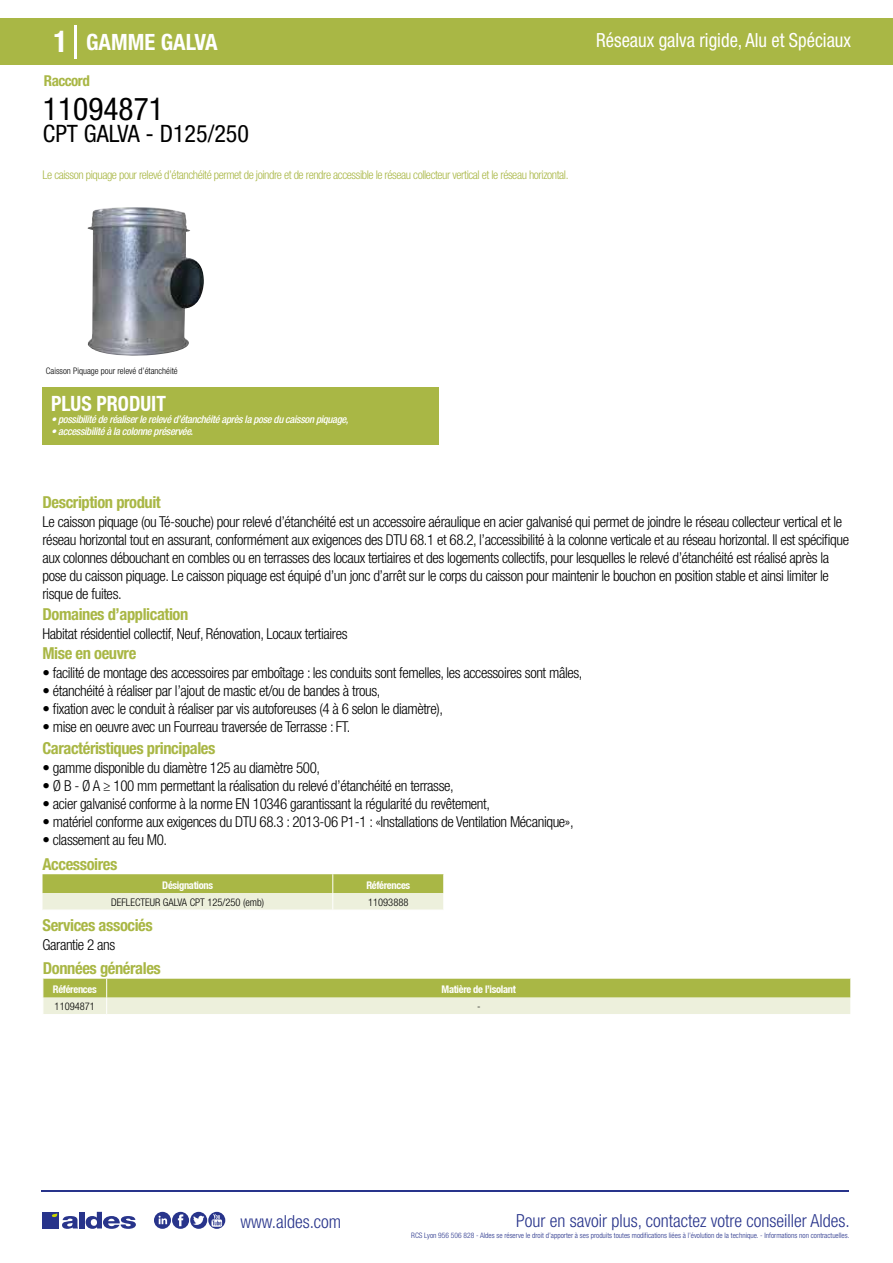
<style>
.page{position:relative;width:893px;height:1263px;background:#fff}
.page>*{position:absolute;margin:0;border:0;box-sizing:border-box;transform-origin:0 0}
.t1{font:condensed 31.5px "Helvetica Neue LT Std";color:#000}
.t2{font:condensed 24px "Helvetica Neue LT Std";color:#000}
.t3{font:700 condensed 22.5px "Helvetica Neue LT Std";color:#fff}
.t4{font:700 condensed 21px "Helvetica Neue";color:#fff;scale:.95 1}
.t5{font:condensed 19.5px "Helvetica Neue LT Std";color:#fff;scale:.95 1}
.t6{font:300 condensed 18px "Helvetica Neue";color:#28348b}
.t7{font:700 condensed 16.5px "Helvetica Neue LT Std";letter-spacing:-.025em;color:#a9b745}
.t8{font:300 condensed 15px/18px "Helvetica Neue LT Std";letter-spacing:-.025em;color:#000}
.t9{font:700 condensed 15px "Helvetica Neue LT Std";letter-spacing:-.035em;color:#a9b745}
.t10{font:300 condensed 12px "Helvetica Neue LT Std";letter-spacing:-.035em;color:#a9b745}
.t11{font:italic 500 condensed 10.5px "Helvetica Neue";letter-spacing:-.03em;color:#fff}
.t12{font:700 condensed 10.5px "Helvetica Neue";letter-spacing:-.03em;color:#fff}
.t13{font:300 condensed 10.5px "Helvetica Neue";color:#000}
.t14{font:300 condensed 9px "Helvetica Neue";color:#000}
.t15{font:300 condensed 7.5px "Helvetica Neue";color:#28348b}
.s1{font-size:30px}
</style>
<div class="page">
<div style="left:0;top:18px;width:893px;height:46px;background:#a9b745"></div>
<div style="left:43px;top:387px;width:396px;height:57px;background:#a9b745"></div>
<hr style="left:74px;top:25px;width:2px;height:33px;background:#fff">
<svg style="left:87px;top:207px;width:117px;height:149px"></svg>
<svg style="left:43px;top:874px;width:401px;height:36px;background:#cad28e"></svg>
<svg style="left:43px;top:979px;width:808px;height:35px;background:#c9d28d"></svg>
<hr style="left:41px;top:1190px;width:808px;height:1px;background:#28348b">
<svg style="left:154px;top:1212px;width:71px;height:17px"></svg>
<div style="left:42px;top:1212px;width:17px;height:16px;background:#28348b"></div>
<div style="left:79px;top:1212px;width:5px;height:16px;background:#28348b"></div>
<svg style="left:86px;top:1212px;width:50px;height:17px"></svg>
<svg style="left:52px;top:1213px;width:26px;height:16px"></svg>
<h3 class="t3" style="left:54px;top:28px;width:166px"><span class="s1">1</span> GAMME GALVA</h3>
<h3 class="t5" style="left:596px;top:29px;width:270px">Réseaux galva rigide, Alu et Spéciaux</h3>
<p class="t9" style="left:44px;top:71px;width:47px">Raccord</p>
<h1 class="t1" style="left:43px;top:91px;width:122px">11094871</h1>
<h2 class="t2" style="left:43px;top:120px;width:207px">CPT GALVA - D125/250</h2>
<p class="t10" style="left:43px;top:167px;width:528px">Le caisson piquage pour relevé d’étanchéité permet de joindre et de rendre accessible le réseau collecteur vertical et le réseau horizontal.</p>
<p class="t14" style="left:46px;top:365px;width:133px">Caisson Piquage pour relevé d’étanchéité</p>
<h3 class="t4" style="left:51px;top:391px;width:122px">PLUS PRODUIT</h3>
<p class="t11" style="left:51px;top:413px;width:299px">• possibilité de réaliser le relevé d’étanchéité après la pose du caisson piquage,</p>
<p class="t11" style="left:51px;top:425px;width:144px">• accessibilité à la colonne préservée.</p>
<p class="t7" style="left:43px;top:492px;width:120px">Description produit</p>
<p class="t8" style="left:43px;top:513px;width:808px">Le caisson piquage (ou Té-souche) pour relevé d’étanchéité est un accessoire aéraulique en acier galvanisé qui permet de joindre le réseau collecteur vertical et le réseau horizontal tout en assurant, conformément aux exigences des DTU 68.1 et 68.2, l’accessibilité à la colonne verticale et au réseau horizontal. Il est spécifique aux colonnes débouchant en combles ou en terrasses des locaux tertiaires et des logements collectifs, pour lesquelles le relevé d’étanchéité est réalisé après la pose du caisson piquage. Le caisson piquage est équipé d’un jonc d’arrêt sur le corps du caisson pour maintenir le bouchon en position stable et ainsi limiter le risque de fuites.</p>
<p class="t8" style="left:43px;top:624px;width:307px">Habitat résidentiel collectif, Neuf, Rénovation, Locaux tertiaires</p>
<p class="t8" style="left:43px;top:664px;width:541px">• facilité de montage des accessoires par emboîtage : les conduits sont femelles, les accessoires sont mâles,</p>
<p class="t8" style="left:43px;top:682px;width:340px">• étanchéité à réaliser par l’ajout de mastic et/ou de bandes à trous,</p>
<p class="t8" style="left:43px;top:700px;width:402px">• fixation avec le conduit à réaliser par vis autoforeuses (4 à 6 selon le diamètre),</p>
<p class="t8" style="left:43px;top:718px;width:309px">• mise en oeuvre avec un Fourreau traversée de Terrasse : FT.</p>
<p class="t7" style="left:43px;top:604px;width:147px">Domaines d’application</p>
<p class="t7" style="left:43px;top:643px;width:95px">Mise en oeuvre</p>
<p class="t7" style="left:43px;top:738px;width:174px">Caractéristiques principales</p>
<p class="t8" style="left:43px;top:759px;width:279px">• gamme disponible du diamètre 125 au diamètre 500,</p>
<p class="t8" style="left:43px;top:777px;width:413px">• Ø B - Ø A ≥ 100 mm permettant la réalisation du relevé d’étanchéité en terrasse,</p>
<p class="t8" style="left:43px;top:795px;width:449px">• acier galvanisé conforme à la norme EN 10346 garantissant la régularité du revêtement,</p>
<p class="t8" style="left:43px;top:813px;width:533px">• matériel conforme aux exigences du DTU 68.3 : 2013-06 P1-1 : «Installations de Ventilation Mécanique»,</p>
<p class="t8" style="left:43px;top:831px;width:126px">• classement au feu M0.</p>
<p class="t7" style="left:43px;top:854px;width:76px">Accessoires</p>
<p class="t12" style="left:162px;top:879px;width:52px">Désignations</p>
<p class="t12" style="left:366px;top:879px;width:45px">Références</p>
<p class="t13" style="left:111px;top:896px;width:154px">DEFLECTEUR GALVA CPT 125/250 (emb)</p>
<p class="t13" style="left:368px;top:896px;width:42px">11093888</p>
<p class="t7" style="left:43px;top:915px;width:112px">Services associés</p>
<p class="t8" style="left:43px;top:935px;width:74px">Garantie 2 ans</p>
<p class="t7" style="left:43px;top:958px;width:119px">Données générales</p>
<p class="t12" style="left:53px;top:983px;width:45px">Références</p>
<p class="t12" style="left:442px;top:983px;width:76px">Matière de l’isolant</p>
<p class="t13" style="left:55px;top:1000px;width:42px">11094871</p>
<p class="t13" style="left:477px;top:1000px;width:5px">-</p>
<p class="t6" style="left:240px;top:1211px;width:102px">www.aldes.com</p>
<p class="t6" style="left:516px;top:1211px;width:335px">Pour en savoir plus, contactez votre conseiller Aldes.</p>
<p class="t15" style="left:411px;top:1230px;width:440px">RCS Lyon 956 506 828 - Aldes se réserve le droit d’apporter à ses produits toutes modifications liées à l’évolution de la technique. - Informations non contractuelles.</p>
</div>
